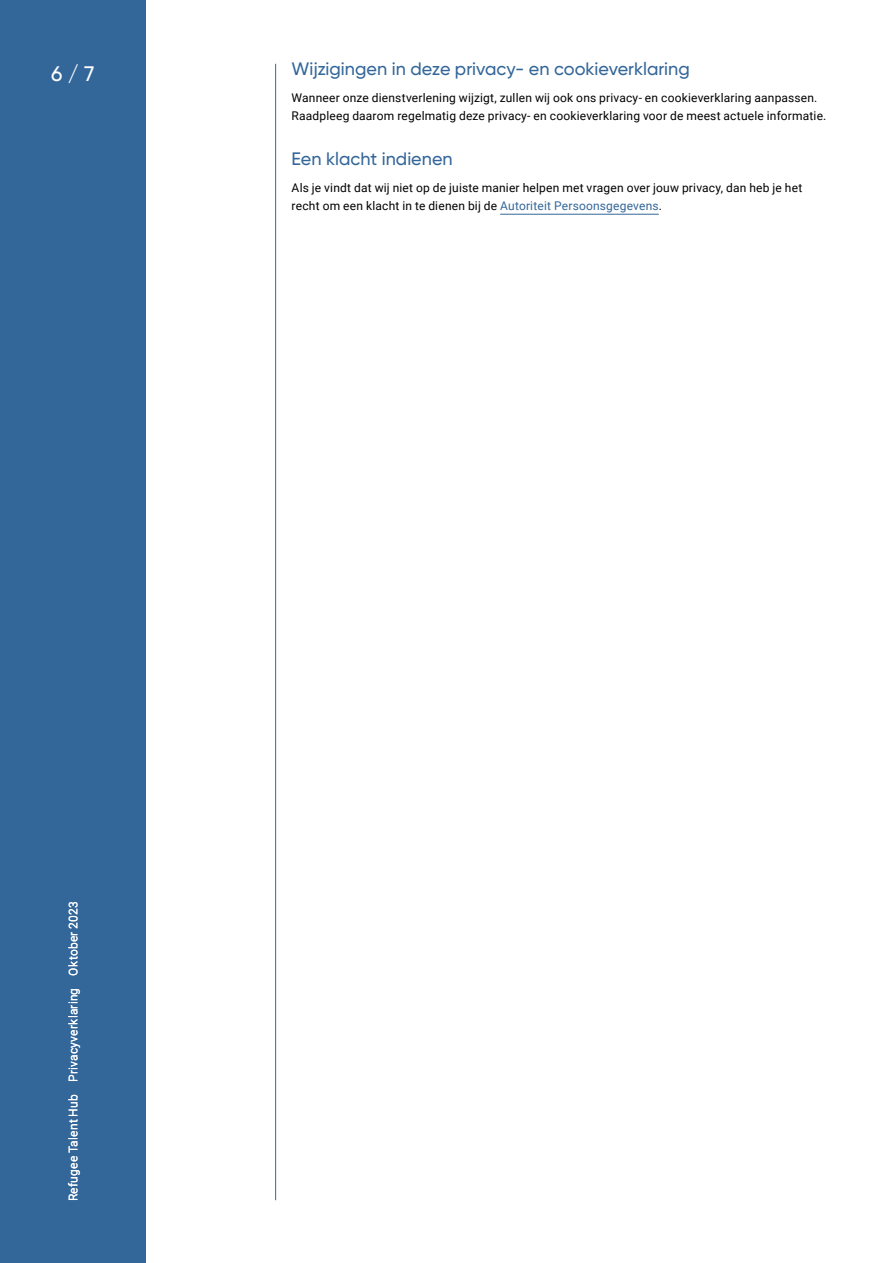
<style>
.page{position:relative;width:893px;height:1263px;background:#fff}
.page>*{position:absolute;margin:0;border:0;box-sizing:border-box;transform-origin:0 0}
.t1{font:500 21px "Gilroy";color:#fff}
.t2{font:500 18px "Gilroy";color:#369}
.t3{font:12px/18px "Roboto";letter-spacing:.015em;color:#000}
.t4{font:12px "Roboto";letter-spacing:.015em;color:#fff}
.s1{color:#369}
</style>
<div class="page">
<div style="left:0;top:0;width:146px;height:1263px;background:#369"></div>
<hr style="left:275px;top:64px;width:1px;height:1136px;background:#369">
<hr style="left:500px;top:214px;width:159px;height:1px;background:#369">
<h1 class="t1" style="left:51px;top:61px;width:45px">6 / 7</h1>
<h2 class="t2" style="left:292px;top:58px;width:400px">Wijzigingen in deze privacy- en cookieverklaring</h2>
<p class="t3" style="left:292px;top:88px;width:536px">Wanneer onze dienstverlening wijzigt, zullen wij ook ons privacy- en cookieverklaring aanpassen.<br>Raadpleeg daarom regelmatig deze privacy- en cookieverklaring voor de meest actuele informatie.</p>
<h2 class="t2" style="left:292px;top:148px;width:163px">Een klacht indienen</h2>
<p class="t3" style="left:292px;top:178px;width:512px">Als je vindt dat wij niet op de juiste manier helpen met vragen over jouw privacy, dan heb je het recht om een klacht in te dienen bij de <span class="s1">Autoriteit Persoonsgegevens</span>.</p>
<p class="t4" style="left:65px;top:1201px;width:302px;rotate:-90deg">Refugee Talent Hub Privacyverklaring Oktober 2023</p>
</div>
